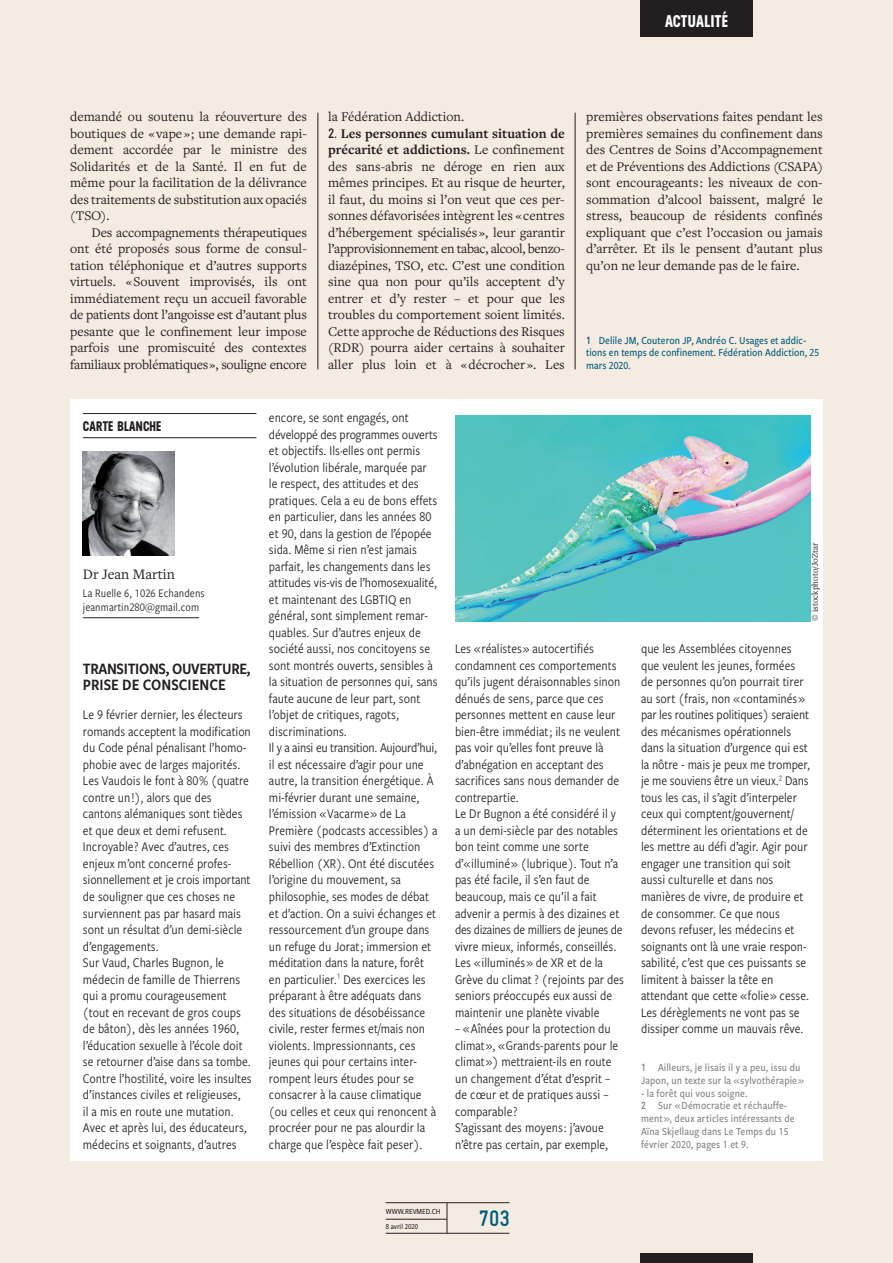
<style>
.page{position:relative;width:893px;height:1263px;background:#f5ece1}
.page>*{position:absolute;margin:0;border:0;box-sizing:border-box;transform-origin:0 0}
.t1{font:700 22.5px "Gravur Condensed Pro";color:#005b7f}
.t2{font:700 16.95px "Neusa";letter-spacing:.005em;color:#fff}
.N_Carte_blanche_titr{font:16.5px/16.5px "Freight Sans Cnd Pro Semi";letter-spacing:-.02em;color:#231f20}
.N_Carte_blanche_aute{font:15px "Freight Text Pro";color:#231f20}
.N_Carte_blanche_text{font:13.8px/16.5px "Freight Sans Cnd Pro";color:#231f20}
.N_Texte_courant{font:13.8px/16.5px "Freight Text Pro";color:#231f20;text-align:justify}
.N_Carte_blanche_rubr{font:700 13.8px "Neusa";color:#231f20}
.N_Carte_blanche_aute-2{font:12px/13.5px "Freight Sans Cnd Pro";letter-spacing:.005em;color:#231f20}
.N_Bibliographie_text{font:500 11.25px/12.8px "Freight Sans Cnd Pro";letter-spacing:.01em;color:#808285}
.N_Bibliographie_text-2{font:500 11.25px/12.8px "Freight Sans Cnd Pro";color:#005b7f}
.N_Copyright_image{font:9px "Freight Text Pro";color:#231f20}
.t3{font:500 8.1px "Freight Sans Cnd Pro";color:#231f20}
.t4{font:500 7.8px "Freight Sans Cnd Pro";color:#231f20}
.s1{font-family:"Gravur Condensed Pro";font-weight:700}
.s2{font-weight:700}
.s3{font-family:"Gravur Condensed Pro";font-weight:700;font-size:10.5px}
</style>
<div class="page">
<div style="left:640px;top:0;width:112px;height:37px;background:#231f20"></div>
<div style="left:640px;top:1253px;width:112px;height:10px;background:#231f20"></div>
<hr style="left:386px;top:1202px;width:123px;height:1px;background:#231f20">
<hr style="left:386px;top:1233px;width:123px;height:1px;background:#231f20">
<hr style="left:386px;top:1219px;width:61px;height:1px;background:#231f20">
<hr style="left:447px;top:1203px;width:1px;height:30px;background:#231f20">
<hr style="left:317px;top:113px;width:1px;height:256px;background:#231f20">
<hr style="left:575px;top:113px;width:1px;height:256px;background:#231f20">
<div style="left:70px;top:399px;width:753px;height:762px;background:#fff"></div>
<hr style="left:83px;top:413px;width:173px;height:1px;background:#231f20">
<hr style="left:83px;top:437px;width:173px;height:1px;background:#231f20">
<img style="left:455px;top:415px;width:355px;height:206px">
<img style="left:83px;top:451px;width:91px;height:105px">
<hr style="left:83px;top:617px;width:116px;height:1px;background:#231f20">
<p class="t2" style="left:665px;top:9px;width:65px">ACTUALITÉ</p>
<p class="N_Texte_courant" style="left:70px;top:108px;width:238px">demandé ou soutenu la réouverture des boutiques de « vape » ; une demande rapi&shy;dement accordée par le ministre des Solidarités et de la Santé. Il en fut de même pour la facilitation de la délivrance des traitements de substitution aux opaciés (TSO).</p>
<p class="N_Texte_courant" style="left:70px;top:224px;width:238px;text-indent:21px">Des accompagnements thérapeutiques ont été proposés sous forme de consul&shy;tation téléphonique et d’autres supports virtuels. « Souvent improvisés, ils ont immédiatement reçu un accueil favorable de patients dont l’angoisse est d’autant plus pesante que le confinement leur impose parfois une promiscuité des contextes familiaux problématiques », souligne encore</p>
<p class="N_Texte_courant" style="left:328px;top:108px;width:138px">la Fédération Addiction.</p>
<p class="N_Texte_courant" style="left:328px;top:125px;width:238px"><span class="s1">2.</span> <span class="s2">Les personnes cumulant situation de précarité et addictions.</span> Le confinement des sans-abris ne déroge en rien aux mêmes principes. Et au risque de heurter, il faut, du moins si l’on veut que ces per&shy;sonnes défavorisées intègrent les « centres d’hébergement spécialisés », leur garantir l’approvisionnement en tabac, alcool, benzo&shy;diazépines, TSO, etc. C’est une condition sine qua non pour qu’ils acceptent d’y entrer et d’y rester – et pour que les troubles du comportement soient limités.<br>Cette approche de Réductions des Risques (RDR) pourra aider certains à souhaiter aller plus loin et à « décrocher ». Les</p>
<p class="N_Texte_courant" style="left:586px;top:108px;width:238px">premières observations faites pendant les premières semaines du confinement dans des Centres de Soins d’Accompagnement et de Préventions des Addictions (CSAPA) sont encourageants : les niveaux de con&shy;sommation d’alcool baissent, malgré le stress, beaucoup de résidents confinés expliquant que c’est l’occasion ou jamais d’arrêter. Et ils le pensent d’autant plus qu’on ne leur demande pas de le faire.</p>
<p class="N_Bibliographie_text-2" style="left:586px;top:333px;width:235px"><span class="s3">1</span> Delile JM, Couteron JP, Andréo C. Usages et addic&shy;tions en temps de confinement. Fédération Addiction, 25 mars 2020.</p>
<p class="N_Carte_blanche_rubr" style="left:83px;top:416px;width:80px">CARTE BLANCHE</p>
<p class="N_Carte_blanche_aute" style="left:83px;top:564px;width:94px">Dr Jean Martin</p>
<p class="N_Carte_blanche_aute-2" style="left:83px;top:586px;width:123px">La Ruelle 6, 1026 Echandens jeanmartin280@gmail.com</p>
<p class="N_Carte_blanche_titr" style="left:83px;top:660px;width:169px">TRANSITIONS, OUVERTURE,<br>PRISE DE CONSCIENCE</p>
<p class="N_Carte_blanche_text" style="left:83px;top:706px;width:169px">Le 9 février dernier, les électeurs romands acceptent la modification du Code pénal pénalisant l’homo&shy;phobie avec de larges majorités.<br>Les Vaudois le font à 80 % (quatre contre un !), alors que des cantons alémaniques sont tièdes et que deux et demi refusent.<br>Incroyable ? Avec d’autres, ces enjeux m’ont concerné profes&shy;sionnellement et je crois important de souligner que ces choses ne surviennent pas par hasard mais sont un résultat d’un demi-siècle d’engagements.</p>
<p class="N_Carte_blanche_text" style="left:83px;top:954px;width:170px">Sur Vaud, Charles Bugnon, le médecin de famille de Thierrens qui a promu courageusement (tout en recevant de gros coups de bâton), dès les années 1960, l’éducation sexuelle à l’école doit se retourner d’aise dans sa tombe.<br>Contre l’hostilité, voire les insultes d’instances civiles et religieuses,<br>il a mis en route une mutation.<br>Avec et après lui, des éducateurs, médecins et soignants, d’autres</p>
<p class="N_Carte_blanche_text" style="left:269px;top:409px;width:170px">encore, se sont engagés, ont développé des programmes ouverts et objectifs. Ils·elles ont permis l’évolution libérale, marquée par le respect, des attitudes et des pratiques. Cela a eu de bons effets en particulier, dans les années 80 et 90, dans la gestion de l’épopée sida. Même si rien n’est jamais parfait, les changements dans les attitudes vis-vis de l’homosexualité, et maintenant des LGBTIQ en général, sont simplement remar&shy;quables. Sur d’autres enjeux de société aussi, nos concitoyens se sont montrés ouverts, sensibles à la situation de personnes qui, sans faute aucune de leur part, sont l’objet de critiques, ragots, discriminations.</p>
<p class="N_Carte_blanche_text" style="left:269px;top:739px;width:170px">Il y a ainsi eu transition. Aujourd’hui, il est nécessaire d’agir pour une autre, la transition énergétique. À mi-février durant une semaine, l’émission « Vacarme » de La<br>Première (podcasts accessibles) a suivi des membres d’Extinction<br>Rébellion (XR). Ont été discutées l’origine du mouvement, sa philosophie, ses modes de débat et d’action. On a suivi échanges et ressourcement d’un groupe dans un refuge du Jorat ; immersion et méditation dans la nature, forêt en particulier.<sup>1</sup> Des exercices les préparant à être adéquats dans des situations de désobéissance civile, rester fermes et/mais non violents. Impressionnants, ces jeunes qui pour certains inter&shy;rompent leurs études pour se consacrer à la cause climatique (ou celles et ceux qui renoncent à procréer pour ne pas alourdir la charge que l’espèce fait peser).</p>
<p class="N_Carte_blanche_text" style="left:455px;top:640px;width:167px">Les « réalistes » autocertifiés condamnent ces comportements qu’ils jugent déraisonnables sinon dénués de sens, parce que ces personnes mettent en cause leur bien-être immédiat ; ils ne veulent pas voir qu’elles font preuve là d’abnégation en acceptant des sacrifices sans nous demander de contrepartie.</p>
<p class="N_Carte_blanche_text" style="left:455px;top:805px;width:171px">Le Dr Bugnon a été considéré il y a un demi-siècle par des notables bon teint comme une sorte<br>d’« illuminé » (lubrique). Tout n’a pas été facile, il s’en faut de beaucoup, mais ce qu’il a fait advenir a permis à des dizaines et des dizaines de milliers de jeunes de vivre mieux, informés, conseillés.<br>Les « illuminés » de XR et de la<br>Grève du climat ? (rejoints par des seniors préoccupés eux aussi de maintenir une planète vivable</p>
<p class="N_Carte_blanche_text" style="left:455px;top:1020px;width:165px">– « Aînées pour la protection du climat », « Grands-parents pour le climat ») mettraient-ils en route un changement d’état d’esprit – de cœur et de pratiques aussi – comparable ?</p>
<p class="N_Carte_blanche_text" style="left:455px;top:1119px;width:155px">S’agissant des moyens : j’avoue n’être pas certain, par exemple,</p>
<p class="N_Copyright_image" style="left:809px;top:621px;width:80px;rotate:-90deg">© istockphoto/JoZtar</p>
<p class="N_Carte_blanche_text" style="left:641px;top:640px;width:170px">que les Assemblées citoyennes que veulent les jeunes, formées de personnes qu’on pourrait tirer au sort (frais, non « contaminés » par les routines politiques) seraient des mécanismes opérationnels dans la situation d’urgence qui est la nôtre - mais je peux me tromper, je me souviens être un vieux.<sup>2</sup> Dans tous les cas, il s’agit d’interpeler ceux qui comptent/gouvernent/ déterminent les orientations et de les mettre au défi d’agir. Agir pour engager une transition qui soit aussi culturelle et dans nos manières de vivre, de produire et de consommer. Ce que nous devons refuser, les médecins et soignants ont là une vraie respon&shy;sabilité, c’est que ces puissants se limitent à baisser la tête en attendant que cette « folie » cesse.<br>Les dérèglements ne vont pas se dissiper comme un mauvais rêve.</p>
<p class="N_Bibliographie_text" style="left:641px;top:1061px;width:164px"><span class="s3">1</span> Ailleurs, je lisais il y a peu, issu du<br>Japon, un texte sur la « sylvothérapie »</p>
<p class="N_Bibliographie_text" style="left:641px;top:1086px;width:108px">- la forêt qui vous soigne.</p>
<p class="N_Bibliographie_text" style="left:641px;top:1099px;width:155px"><span class="s3">2</span> Sur « Démocratie et réchauffe&shy;ment », deux articles intéressants de<br>Aïna Skjellaug dans Le Temps du 15 février 2020, pages 1 et 9.</p>
<p class="t3" style="left:386px;top:1205px;width:56px">WWW.REVMED.CH</p>
<p class="t4" style="left:386px;top:1221px;width:34px">8 avril 2020</p>
<h1 class="t1" style="left:479px;top:1206px;width:33px">703</h1>
</div>
